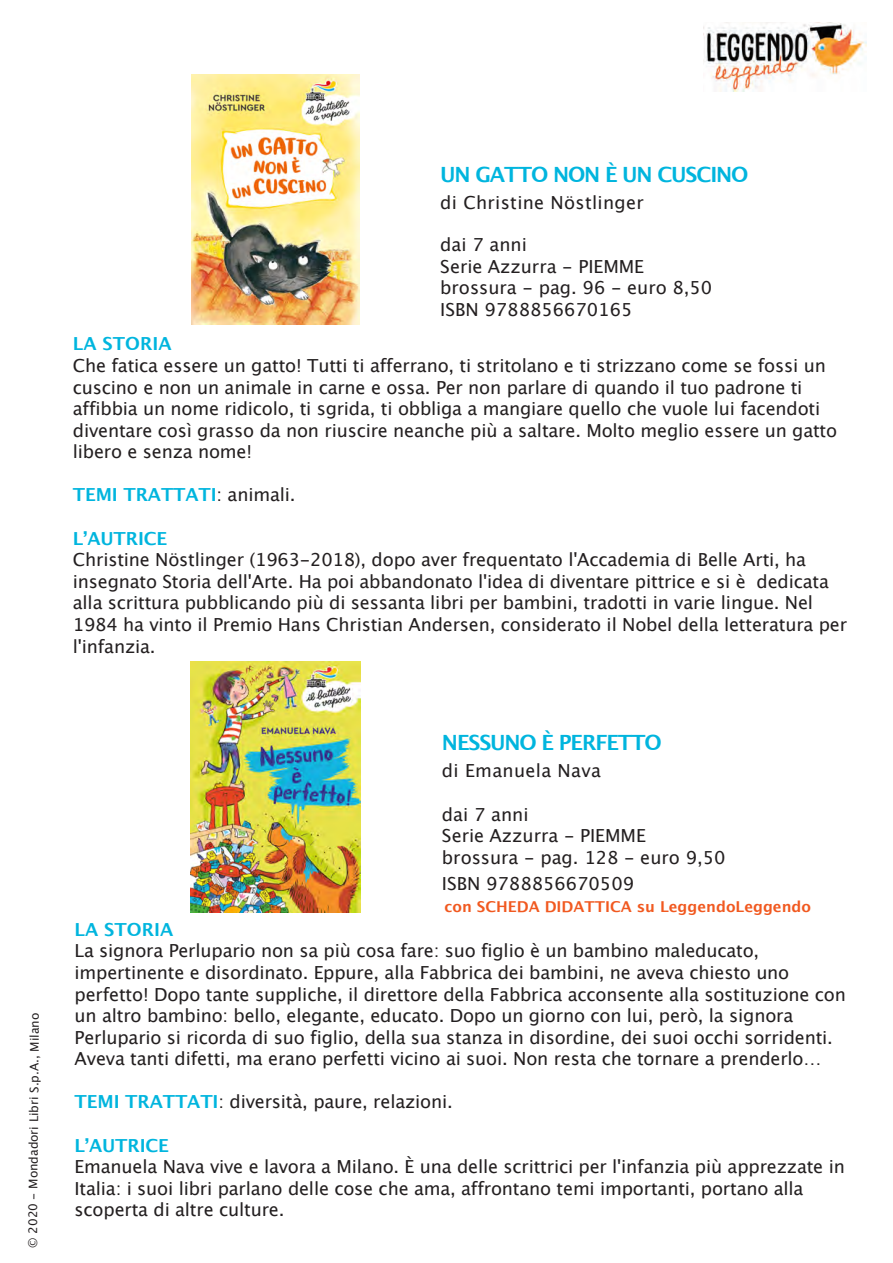
<style>
.page{position:relative;width:893px;height:1263px;background:#fff}
.page>*{position:absolute;margin:0;border:0;box-sizing:border-box;transform-origin:0 0}
.t1{font:700 21px "Lucida Grande";letter-spacing:-.055em;color:#00b5de}
.t2{font:18px/21.6px "Lucida Grande";letter-spacing:-.01em;color:#231f20}
.t3{font:700 18px "Lucida Grande";letter-spacing:-.01em;color:#00b5de}
.t4{font:18px "Lucida Grande";letter-spacing:.015em;color:#231f20}
.t5{font:700 18px "Lucida Grande";color:#00b5de}
.t6{font:700 15px "Lucida Grande";color:#f15920}
.t7{font:12px "Lucida Grande";color:#231f20}
.s1{font-weight:400;color:#231f20}
.s2{font-weight:700;color:#00b5de}
</style>
<div class="page">
<img style="left:703px;top:23px;width:163px;height:69px">
<img style="left:191px;top:75px;width:168px;height:250px">
<img style="left:191px;top:661px;width:169px;height:252px">
<p class="t7" style="left:27px;top:1248px;width:237px;rotate:-90deg">© 2020 - Mondadori Libri S.p.A., Milano</p>
<p class="t1" style="left:440px;top:158px;width:310px">UN GATTO NON È UN CUSCINO</p>
<p class="t4" style="left:440px;top:192px;width:205px">di Christine Nöstlinger</p>
<p class="t2" style="left:440px;top:234px;width:274px">dai 7 anni<br>Serie Azzurra - PIEMME brossura - pag. 96 - euro 8,50<br>ISBN 9788856670165</p>
<p class="t5" style="left:73px;top:329px;width:100px">LA STORIA</p>
<p class="t2" style="left:73px;top:355px;width:766px">Che fatica essere un gatto! Tutti ti afferrano, ti stritolano e ti strizzano come se fossi un cuscino e non un animale in carne e ossa. Per non parlare di quando il tuo padrone ti affibbia un nome ridicolo, ti sgrida, ti obbliga a mangiare quello che vuole lui facendoti diventare così grasso da non riuscire neanche più a saltare. Molto meglio essere un gatto libero e senza nome!</p>
<p class="t3" style="left:73px;top:480px;width:224px">TEMI TRATTATI<span class="s1">: animali.</span></p>
<p class="t3" style="left:73px;top:523px;width:96px">LʼAUTRICE</p>
<p class="t2" style="left:73px;top:549px;width:776px">Christine Nöstlinger (1963-2018), dopo aver frequentato l'Accademia di Belle Arti, ha insegnato Storia dell'Arte. Ha poi abbandonato l'idea di diventare pittrice e si è dedicata alla scrittura pubblicando più di sessanta libri per bambini, tradotti in varie lingue. Nel 1984 ha vinto il Premio Hans Christian Andersen, considerato il Nobel della letteratura per l'infanzia.</p>
<p class="t1" style="left:442px;top:726px;width:221px">NESSUNO È PERFETTO</p>
<p class="t4" style="left:442px;top:760px;width:160px">di Emanuela Nava</p>
<p class="t2" style="left:442px;top:804px;width:285px">dai 7 anni<br>Serie Azzurra - PIEMME brossura - pag. 128 - euro 9,50</p>
<p class="t2" style="left:442px;top:873px;width:194px">ISBN 9788856670509</p>
<p class="t6" style="left:444px;top:894px;width:368px">con SCHEDA DIDATTICA su LeggendoLeggendo</p>
<p class="t5" style="left:75px;top:915px;width:100px">LA STORIA</p>
<p class="t2" style="left:75px;top:940px;width:773px">La signora Perlupario non sa più cosa fare: suo figlio è un bambino maleducato, impertinente e disordinato. Eppure, alla Fabbrica dei bambini, ne aveva chiesto uno perfetto! Dopo tante suppliche, il direttore della Fabbrica acconsente alla sostituzione con un altro bambino: bello, elegante, educato. Dopo un giorno con lui, però, la signora Perlupario si ricorda di suo figlio, della sua stanza in disordine, dei suoi occhi sorridenti.<br>Aveva tanti difetti, ma erano perfetti vicino ai suoi. Non resta che tornare a prenderlo…</p>
<p class="t2" style="left:75px;top:1091px;width:380px"><span class="s2">TEMI TRATTATI</span>: diversità, paure, relazioni.</p>
<p class="t3" style="left:75px;top:1130px;width:96px">LʼAUTRICE</p>
<p class="t2" style="left:75px;top:1156px;width:772px">Emanuela Nava vive e lavora a Milano. È una delle scrittrici per l'infanzia più apprezzate in<br>Italia: i suoi libri parlano delle cose che ama, affrontano temi importanti, portano alla scoperta di altre culture.</p>
</div>
